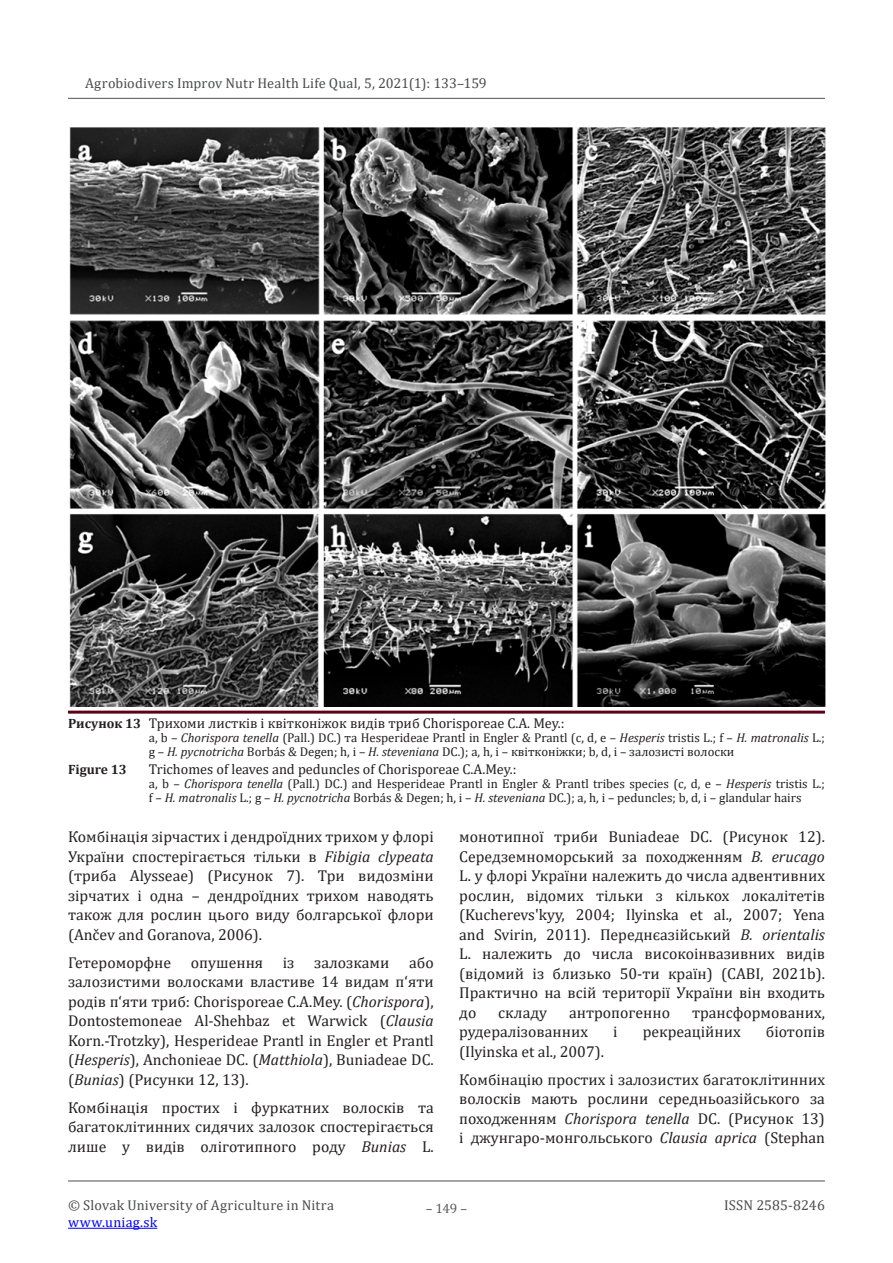
<style>
.page{position:relative;width:893px;height:1263px;background:#fff}
.page>*{position:absolute;margin:0;border:0;box-sizing:border-box;transform-origin:0 0}
.t1{font:15.75px/19.5px "Cambria";color:#231f20;text-align:justify}
.t2{font:14.25px "Cambria";color:#231f20}
.t3{font:14.25px "Cambria";letter-spacing:.01em;color:#4b4c4d}
.t4{font:14.25px "Cambria";letter-spacing:.02em;color:#00f}
.t5{font:700 13.5px "Cambria";color:#231f20}
.t6{font:13.5px "Cambria";color:#57585a}
.t7{font:12.75px/14.2px "Cambria";color:#231f20}
.s1{font-weight:700;font-size:13.5px}
.s2{font-style:italic}
</style>
<div class="page">
<hr style="left:68px;top:98px;width:757px;height:1px;background:#6c6d70">
<hr style="left:68px;top:1228px;width:89px;height:1px;background:#00f">
<hr style="left:68px;top:1180px;width:757px;height:1px;background:#6c6d70">
<img style="left:69px;top:128px;width:756px;height:578px">
<hr style="left:68px;top:711px;width:757px;height:3px;background:#5c001a">
<p class="t3" style="left:85px;top:74px;width:403px">Agrobiodivers Improv Nutr Health Life Qual, 5, 2021(1): 133–159</p>
<p class="t2" style="left:68px;top:715px;width:498px"><span class="s1">Рисунок 13</span> Трихоми листків і квітконіжок видів триб Chorisporeae C.A. Mey.:</p>
<p class="t7" style="left:149px;top:731px;width:678px">a, b – <span class="s2">Chorispora tenella</span> (Pall.) DC.) та Hesperideae Prantl in Engler &amp; Prantl (c, d, e – <span class="s2">Hesperis</span> tristis L.; f – <span class="s2">H. matronalis</span> L.; g – <span class="s2">H. pycnotricha</span> Borbás &amp; Degen; h, i – <span class="s2">H. steveniana</span> DC.); a, h, i – квітконіжки; b, d, i – залозисті волоски</p>
<p class="t5" style="left:68px;top:759px;width:60px">Figure 13</p>
<p class="t2" style="left:149px;top:760px;width:369px">Trichomes of leaves and peduncles of Chorisporeae C.A.Mey.:</p>
<p class="t7" style="left:149px;top:776px;width:678px">a, b – <span class="s2">Chorispora tenella</span> (Pall.) DC.) and Hesperideae Prantl in Engler &amp; Prantl tribes species (c, d, e – <span class="s2">Hesperis</span> tristis L.; f – <span class="s2">H. matronalis</span> L.; g – <span class="s2">H. pycnotricha</span> Borbás &amp; Degen; h, i – <span class="s2">H. steveniana</span> DC.); a, h, i – peduncles; b, d, i – glandular hairs</p>
<p class="t1" style="left:68px;top:827px;width:367px">Комбінація зірчастих і дендроїдних трихом у флорі України спостерігається тільки в <span class="s2">Fibigia clypeata </span>(триба Alysseae) (Рисунок 7). Три видозміни зірчатих і одна – дендроїдних трихом наводять також для рослин цього виду болгарської флори (Ančev and Goranova, 2006).</p>
<p class="t1" style="left:68px;top:952px;width:367px">Гетероморфне опушення із залозками або залозистими волосками властиве 14 видам п‘яти родів п‘яти триб: Chorisporeae C.A.Mey. (<span class="s2">Chorispora</span>), Dontostemoneae Al-Shehbaz et Warwick (<span class="s2">Clausia </span>Korn.-Trotzky), Hesperideae Prantl in Engler et Prantl (<span class="s2">Hesperis</span>), Anchonieae DC. (<span class="s2">Matthiola</span>), Buniadeae DC. (<span class="s2">Bunias</span>) (Рисунки 12, 13).</p>
<p class="t1" style="left:68px;top:1097px;width:367px">Комбінація простих і фуркатних волосків та багатоклітинних сидячих залозок спостерігається лише у видів оліготипного роду <span class="s2">Bunias</span> L.</p>
<p class="t1" style="left:459px;top:827px;width:367px">монотипної триби Buniadeae DC. (Рисунок 12).<br>Середземноморський за походженням <span class="s2">B. erucago </span>L. у флорі України належить до числа адвентивних рослин, відомих тільки з кількох локалітетів (Kucherevsʹkyy, 2004; Ilyinska et al., 2007; Yena and Svirin, 2011). Переднєазійський <span class="s2">B. orientalis </span>L. належить до числа високоінвазивних видів (відомий із близько 50-ти країн) (CABI, 2021b).<br>Практично на всій території України він входить до</p>
<p class="t1" style="left:498px;top:1002px;width:50px">складу</p>
<p class="t1" style="left:569px;top:1002px;width:103px">антропогенно</p>
<p class="t1" style="left:692px;top:1002px;width:134px">трансформованих,</p>
<p class="t1" style="left:459px;top:1022px;width:130px">рудералізованних</p>
<p class="t1" style="left:613px;top:1022px;width:6px">і</p>
<p class="t1" style="left:643px;top:1022px;width:99px">рекреаційних</p>
<p class="t1" style="left:766px;top:1022px;width:61px">біотопів</p>
<p class="t1" style="left:459px;top:1037px;width:367px;line-height:28px">(Ilyinska et al., 2007).<br>Комбінацію простих і залозистих багатоклітинних</p>
<p class="t1" style="left:459px;top:1089px;width:367px">волосків мають рослини середньоазійського за походженням <span class="s2">Chorispora tenella</span> DC. (Рисунок 13) і джунгаро-монгольського <span class="s2">Clausia aprica</span> (Stephan</p>
<p class="t3" style="left:68px;top:1197px;width:267px">© Slovak University of Agriculture in Nitra</p>
<p class="t4" style="left:68px;top:1214px;width:91px">www.uniag.sk</p>
<p class="t6" style="left:426px;top:1200px;width:43px">– 149 –</p>
<p class="t3" style="left:724px;top:1197px;width:102px">ISSN 2585-8246</p>
</div>
